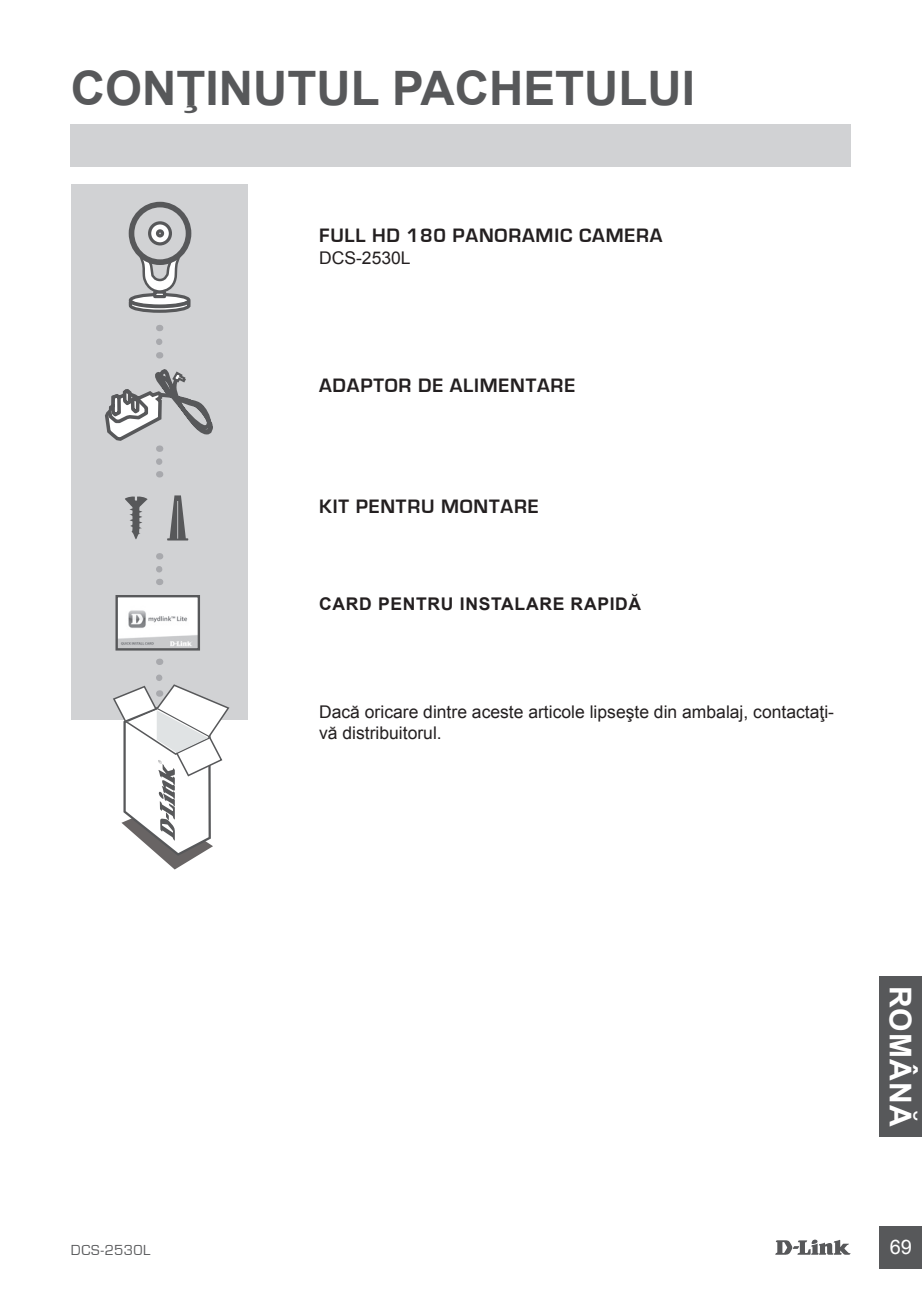
<style>
.page{position:relative;width:922px;height:1297px;background:#fff}
.page>*{position:absolute;margin:0;border:0;box-sizing:border-box;transform-origin:0 0}
.t1{font:700 47.5px "Arial";color:#57585a}
.t2{font:700 30px "Arial";letter-spacing:.045em;color:#fff}
.t3{font:700 20px "Eurostile";letter-spacing:.04em;color:#231f20}
.t4{font:20px "Arial";color:#fff}
.t5{font:17.5px/21px "Arial";color:#231f20}
.t6{font:700 17.5px "Arial";letter-spacing:.04em;color:#231f20}
.t7{font:15px "Eurostile";letter-spacing:.035em;color:#57585a}
</style>
<div class="page">
<svg style="left:775px;top:1239px;width:75px;height:16px"></svg>
<div style="left:879px;top:1226px;width:42px;height:43px;background:#57585a"></div>
<div style="left:879px;top:975px;width:42px;height:161px;background:#57585a"></div>
<div style="left:71px;top:124px;width:779px;height:43px;background:#d1d2d4"></div>
<div style="left:71px;top:184px;width:176px;height:536px;background:#d1d2d4"></div>
<svg style="left:113px;top:678px;width:116px;height:191px"></svg>
<svg style="left:156px;top:342px;width:6px;height:16px"></svg>
<svg style="left:156px;top:461px;width:6px;height:16px"></svg>
<svg style="left:105px;top:369px;width:108px;height:83px"></svg>
<svg style="left:156px;top:569px;width:6px;height:16px"></svg>
<svg style="left:125px;top:496px;width:23px;height:43px"></svg>
<svg style="left:167px;top:495px;width:21px;height:45px"></svg>
<img style="left:118px;top:598px;width:79px;height:48px">
<div style="left:115px;top:595px;width:85px;height:55px;border:2px solid #57585a"></div>
<svg style="left:128px;top:201px;width:64px;height:112px"></svg>
<h1 class="t1" style="left:71px;top:56px;width:625px">CONŢINUTUL PACHETULUI</h1>
<p class="t3" style="left:319px;top:225px;width:162px">FULL HD 180 PANO</p>
<p class="t3" style="left:508px;top:225px;width:155px">RAMIC CAMERA</p>
<p class="t5" style="left:319px;top:248px;width:93px">DCS-2530L</p>
<p class="t3" style="left:319px;top:375px;width:257px">ADAPTOR DE ALIMENTARE</p>
<p class="t3" style="left:319px;top:496px;width:221px">KIT PENTRU MONTARE</p>
<p class="t6" style="left:319px;top:592px;width:323px">CARD PENTRU INSTALARE RAPIDĂ</p>
<p class="t5" style="left:319px;top:701px;width:516px">Dacă oricare dintre aceste articole lipseşte din ambalaj, contactaţi&shy;vă distribuitorul.</p>
<h2 class="t2" style="left:920px;top:985px;width:142px;rotate:90deg">ROMÂNĂ</h2>
<p class="t7" style="left:71px;top:1241px;width:81px">DCS-2530L</p>
<p class="t4" style="left:889px;top:1234px;width:24px">69</p>
</div>
